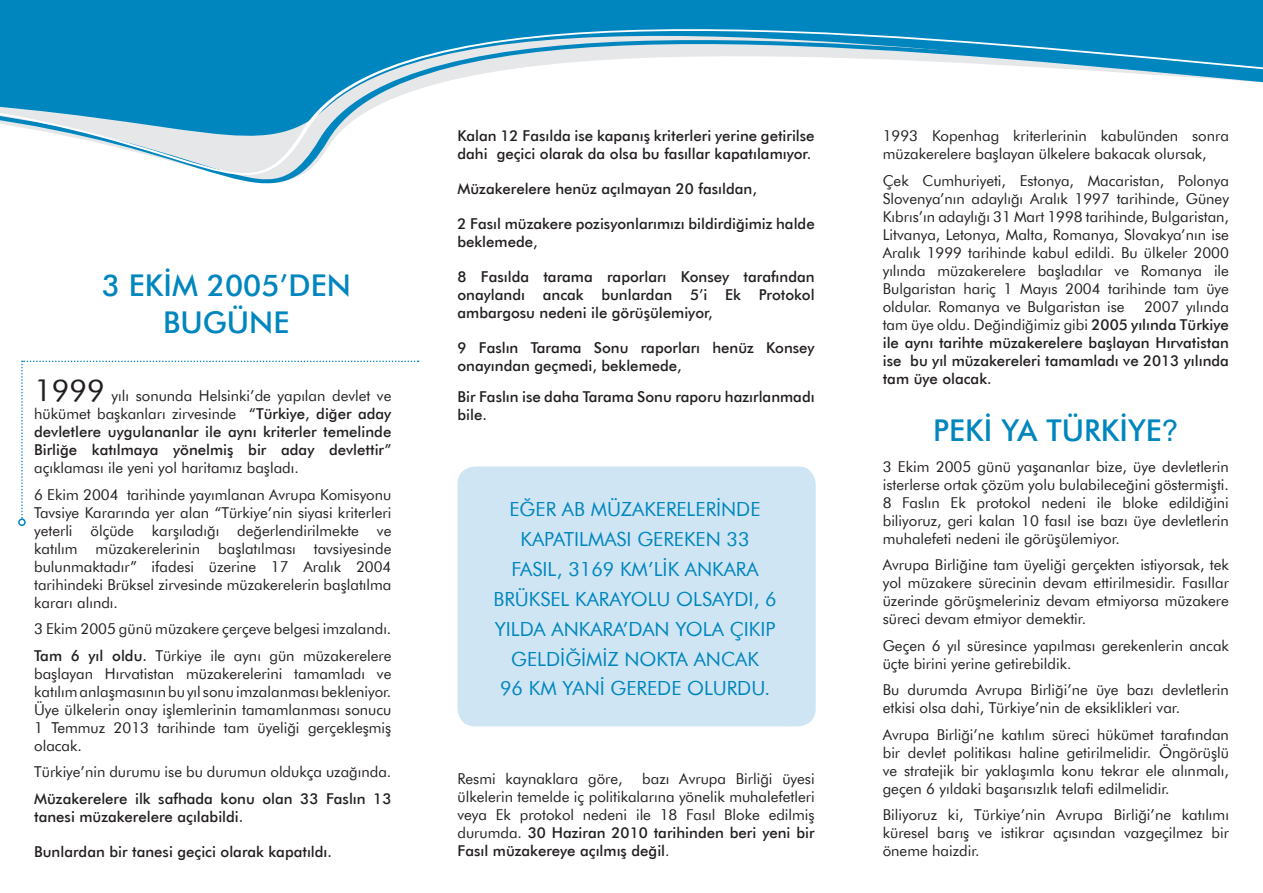
<style>
.page{position:relative;width:1263px;height:893px;background:#fff}
.page>*{position:absolute;margin:0;border:0;box-sizing:border-box;transform-origin:0 0}
.t1{font:500 30px/36.8px "Futura BT";color:#0086be;text-align:center}
.t2{font:19.5px/30px "Futura BT";color:#0086be}
.t3{font:15px/18px "Futura BT";color:#231f20;text-align:justify}
.t4{font:500 15px/18px "Futura BT";color:#231f20}
.s1{font-weight:400;font-size:30px}
.s2{font-weight:400}
.s3{font-weight:500}
.s4{font-family:"Helvatika";font-weight:400}
</style>
<div class="page">
<svg style="left:0;top:0;width:1263px;height:178px"></svg>
<div style="left:457px;top:466px;width:359px;height:260px;background:#cfe5f3;border-radius:18px"></div>
<svg style="left:21px;top:361px;width:398px;height:157px"></svg>
<div style="left:18px;top:518px;width:8px;height:8px;border:2px solid #0086be;border-radius:50%"></div>
<h1 class="t1" style="left:102px;top:267px;width:251px">3 ekim 2005’den bugüne</h1>
<p class="t4" style="left:34px;top:387px;width:359px;text-align:justify"><span class="s1">1999</span> <span class="s2">yılı sonunda Helsinki’de yapılan devlet ve hükümet başkanları zirvesinde</span> “Türkiye, diğer aday devletlere uygulananlar ile aynı kriterler temelinde Birliğe katılmaya yönelmiş bir aday devlettir”</p>
<p class="t3" style="left:34px;top:454px;width:359px;line-height:26.5px">açıklaması ile yeni yol haritamız başladı.<br>6 Ekim 2004 tarihinde yayımlanan Avrupa Komisyonu</p>
<p class="t3" style="left:34px;top:503px;width:359px">Tavsiye Kararında yer alan “Türkiye’nin siyasi kriterleri yeterli ölçüde karşıladığı değerlendirilmekte ve katılım müzakerelerinin başlatılması tavsiyesinde bulunmaktadır” ifadesi üzerine 17 Aralık 2004 tarihindeki Brüksel zirvesinde müzakerelerin başlatılma kararı alındı.</p>
<p class="t3" style="left:34px;top:616px;width:359px;line-height:26.5px">3 Ekim 2005 günü müzakere çerçeve belgesi imzalandı.<br><span class="s3">Tam 6 yıl oldu.</span> Türkiye ile aynı gün müzakerelere</p>
<p class="t3" style="left:34px;top:664px;width:359px">başlayan Hırvatistan müzakerelerini tamamladı ve katılım anlaşmasının bu yıl sonu imzalanması bekleniyor.<br>Üye ülkelerin onay işlemlerinin tamamlanması sonucu 1 Temmuz 2013 tarihinde tam üyeliği gerçekleşmiş olacak.</p>
<p class="t3" style="left:34px;top:763px;width:359px">Türkiye’nin durumu ise bu durumun oldukça uzağında.</p>
<p class="t4" style="left:34px;top:789px;width:359px">Müzakerelere ilk safhada konu olan 33 Faslın 13 tanesi müzakerelere açılabildi.</p>
<p class="t4" style="left:34px;top:842px;width:299px">Bunlardan bir tanesi geçici olarak kapatıldı.</p>
<p class="t4" style="left:457px;top:127px;width:359px">Kalan 12 Fasılda ise kapanış kriterleri yerine getirilse dahi geçici olarak da olsa bu fasıllar kapatılamıyor.</p>
<p class="t4" style="left:457px;top:180px;width:301px">Müzakerelere henüz açılmayan 20 fasıldan,</p>
<p class="t4" style="left:457px;top:215px;width:359px">2 Fasıl müzakere pozisyonlarımızı bildirdiğimiz halde beklemede,</p>
<p class="t4" style="left:457px;top:268px;width:359px;text-align:justify">8 Fasılda tarama raporları Konsey tarafından onaylandı ancak bunlardan 5’i Ek Protokol ambargosu nedeni ile görüşülemiyor,</p>
<p class="t4" style="left:457px;top:339px;width:359px">9 Faslın Tarama Sonu raporları henüz Konsey onayından geçmedi, beklemede,</p>
<p class="t4" style="left:457px;top:387px;width:359px">Bir Faslın ise daha Tarama Sonu raporu hazırlanmadı bile.</p>
<h2 class="t2" style="left:509px;top:493px;width:135px">Eğer AB müzakereler</h2>
<h2 class="t2" style="left:716px;top:493px;width:32px">İnde</h2>
<h2 class="t2" style="left:520px;top:523px;width:12px">kapat</h2>
<h2 class="t2" style="left:574px;top:523px;width:18px">ılmas</h2>
<h2 class="t2" style="left:626px;top:523px;width:23px">ı gereke</h2>
<h2 class="t2" style="left:511px;top:523px;width:240px;text-indent:194px">n 33 fasıl, 3169 km’lİk ankara</h2>
<h2 class="t2" style="left:493px;top:583px;width:12px">brüksel</h2>
<h2 class="t2" style="left:575px;top:583px;width:13px">kara</h2>
<h2 class="t2" style="left:620px;top:583px;width:158px">yolu olsaydı, 6</h2>
<h2 class="t2" style="left:495px;top:613px;width:29px">yılda</h2>
<h2 class="t2" style="left:551px;top:613px;width:40px">ankara</h2>
<h2 class="t2" style="left:623px;top:613px;width:152px">’dan yola çıkıp</h2>
<h2 class="t2" style="left:511px;top:643px;width:13px">geld</h2>
<h2 class="t2" style="left:560px;top:643px;width:108px">İğİmİz nokta</h2>
<h2 class="t2" style="left:694px;top:643px;width:41px">ancak</h2>
<h2 class="t2" style="left:500px;top:673px;width:124px">96 km yanİ gerede</h2>
<h2 class="t2" style="left:687px;top:673px;width:84px">olurdu.</h2>
<p class="t3" style="left:457px;top:770px;width:359px;text-indent:185px">bazı Avrupa Birliği üyesi ülkelerin temelde iç politikalarına yönelik muhalefetleri veya Ek protokol nedeni ile 18 Fasıl Bloke edilmiş durumda. <span class="s3">30 Haziran 2010 tarihinden beri yeni bir Fasıl müzakereye açılmış değil</span>.</p>
<p class="t3" style="left:457px;top:770px;width:167px">Resmi kaynaklara göre,</p>
<p class="t3" style="left:883px;top:127px;width:348px">1993 Kopenhag kriterlerinin kabulünden sonra müzakerelere başlayan ülkelere bakacak olursak,</p>
<p class="t3" style="left:883px;top:171px;width:348px">Çek Cumhuriyeti, Estonya, Macaristan, Polonya Slovenya’nın adaylığı Aralık 1997 tarihinde, Güney Kıbrıs’ın adaylığı 31 Mart 1998 tarihinde, Bulgaristan, Litvanya, Letonya, Malta, Romanya, Slovakya’nın ise Aralık 1999 tarihinde kabul edildi. Bu ülkeler 2000 yılında müzakerelere başladılar ve Romanya ile Bulgaristan hariç 1 Mayıs 2004 tarihinde tam üye oldular. Romanya ve Bulgaristan ise</p>
<p class="t4" style="left:883px;top:297px;width:348px;text-align:justify;text-indent:261px"><span class="s2">2007 yılında tam üye oldu. Değindiğimiz gibi</span> 2005 yılında Türkiye ile aynı tarihte müzakerelere başlayan Hırvatistan ise bu yıl müzakereleri tamamladı ve 2013 yılında tam üye olacak.</p>
<h1 class="t1" style="left:933px;top:412px;width:247px">Peki ya Türkiye<span class="s4">?</span></h1>
<p class="t3" style="left:883px;top:457px;width:348px">3 Ekim 2005 günü yaşananlar bize, üye devletlerin isterlerse ortak çözüm yolu bulabileceğini göstermişti.<br>8 Faslın Ek protokol nedeni ile bloke edildiğini biliyoruz, geri kalan 10 fasıl ise bazı üye devletlerin muhalefeti nedeni ile görüşülemiyor.</p>
<p class="t3" style="left:883px;top:556px;width:348px">Avrupa Birliğine tam üyeliği gerçekten istiyorsak, tek yol müzakere sürecinin devam ettirilmesidir. Fasıllar üzerinde görüşmeleriniz devam etmiyorsa müzakere süreci devam etmiyor demektir.</p>
<p class="t3" style="left:883px;top:636px;width:348px">Geçen 6 yıl süresince yapılması gerekenlerin ancak üçte birini yerine getirebildik.</p>
<p class="t3" style="left:883px;top:681px;width:348px">Bu durumda Avrupa Birliği’ne üye bazı devletlerin etkisi olsa dahi, Türkiye’nin de eksiklikleri var.</p>
<p class="t3" style="left:883px;top:725px;width:348px">Avrupa Birliği’ne katılım süreci hükümet tarafından bir devlet politikası haline getirilmelidir. Öngörüşlü ve stratejik bir yaklaşımla konu tekrar ele alınmalı, geçen 6 yıldaki başarısızlık telafi edilmelidir.</p>
<p class="t3" style="left:883px;top:806px;width:348px">Biliyoruz ki, Türkiye’nin Avrupa Birliği’ne katılımı küresel barış ve istikrar açısından vazgeçilmez bir öneme haizdir.</p>
</div>
